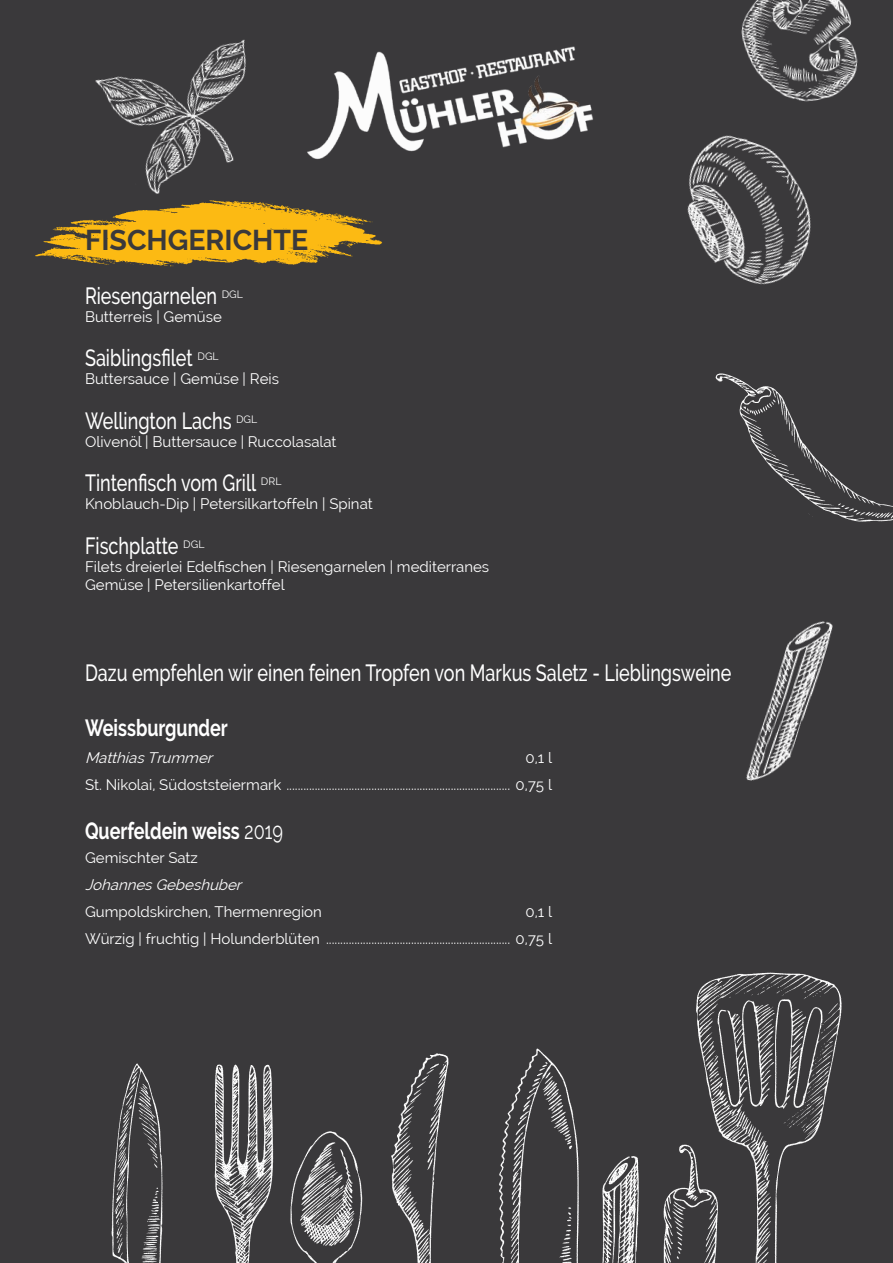
<style>
.page{position:relative;width:893px;height:1263px;background:#3a393b}
.page>*{position:absolute;margin:0;border:0;box-sizing:border-box;transform-origin:0 0}
.t1{font:700 28.5px "Raleway";color:#3a393b}
.t2{font:500 23.4px "Raleway";color:#fff;scale:.77 1}
.t3{font:700 23.4px "Raleway";color:#fff;scale:.77 1}
.t4{font:15px/27px "Raleway";color:#fff;text-align:right}
.t5{font:italic 15px "Raleway";color:#fff}
.t6{font:10.5px "Raleway";color:#fff}
.s1{font-weight:400}
</style>
<div class="page">
<img style="left:111px;top:972px;width:731px;height:291px">
<img style="left:307px;top:46px;width:286px;height:114px">
<img style="left:687px;top:135px;width:124px;height:150px">
<img style="left:95px;top:39px;width:151px;height:155px">
<img style="left:35px;top:200px;width:347px;height:67px">
<img style="left:746px;top:621px;width:87px;height:160px">
<img style="left:715px;top:373px;width:178px;height:149px">
<img style="left:741px;top:0;width:117px;height:102px">
<h1 class="t1" style="left:85px;top:224px;width:225px">FISCHGERICHTE</h1>
<h2 class="t2" style="left:85px;top:282px;width:173px">Riesengarnelen</h2>
<p class="t6" style="left:222px;top:288px;width:23px">DGL</p>
<p class="t4" style="left:85px;top:303px;width:138px">Butterreis | Gemüse</p>
<h2 class="t2" style="left:85px;top:345px;width:142px">Saiblingsfilet</h2>
<p class="t6" style="left:197px;top:351px;width:23px">DGL</p>
<p class="t4" style="left:85px;top:366px;width:195px">Buttersauce | Gemüse | Reis</p>
<h2 class="t2" style="left:85px;top:407px;width:192px">Wellington Lachs</h2>
<p class="t6" style="left:236px;top:413px;width:23px">DGL</p>
<p class="t4" style="left:85px;top:428px;width:253px">Olivenöl | Buttersauce | Ruccolasalat</p>
<h2 class="t2" style="left:85px;top:469px;width:224px">Tintenfisch vom Grill</h2>
<p class="t6" style="left:261px;top:475px;width:22px">DRL</p>
<p class="t4" style="left:85px;top:490px;width:289px">Knoblauch-Dip | Petersilkartoffeln | Spinat</p>
<h2 class="t2" style="left:85px;top:532px;width:123px">Fischplatte</h2>
<p class="t6" style="left:183px;top:538px;width:23px">DGL</p>
<p class="t4" style="left:85px;top:557px;width:406px;line-height:18px;text-align:left">Filets dreierlei Edelfischen | Riesengarnelen | mediterranes<br>Gemüse | Petersilienkartoffel</p>
<h2 class="t2" style="left:85px;top:659px;width:841px">Dazu empfehlen wir einen feinen Tropfen von Markus Saletz - Lieblingsweine</h2>
<h2 class="t3" style="left:85px;top:714px;width:187px">Weissburgunder</h2>
<p class="t5" style="left:85px;top:749px;width:133px">MatthiasTrummer</p>
<p class="t4" style="left:85px;top:744px;width:468px">0,1 l<br>St. Nikolai, Südoststeiermark ............................................................................... 0,75 l</p>
<h2 class="t3" style="left:85px;top:817px;width:259px">Querfeldein weiss <span class="s1">2019</span></h2>
<p class="t4" style="left:85px;top:844px;width:114px">Gemischter Satz</p>
<p class="t5" style="left:85px;top:876px;width:162px">JohannesGebeshuber</p>
<p class="t4" style="left:85px;top:898px;width:238px">Gumpoldskirchen, Thermenregion</p>
<p class="t4" style="left:85px;top:898px;width:468px">0,1 l<br>Würzig | fruchtig | Holunderblüten ................................................................. 0,75 l</p>
</div>
